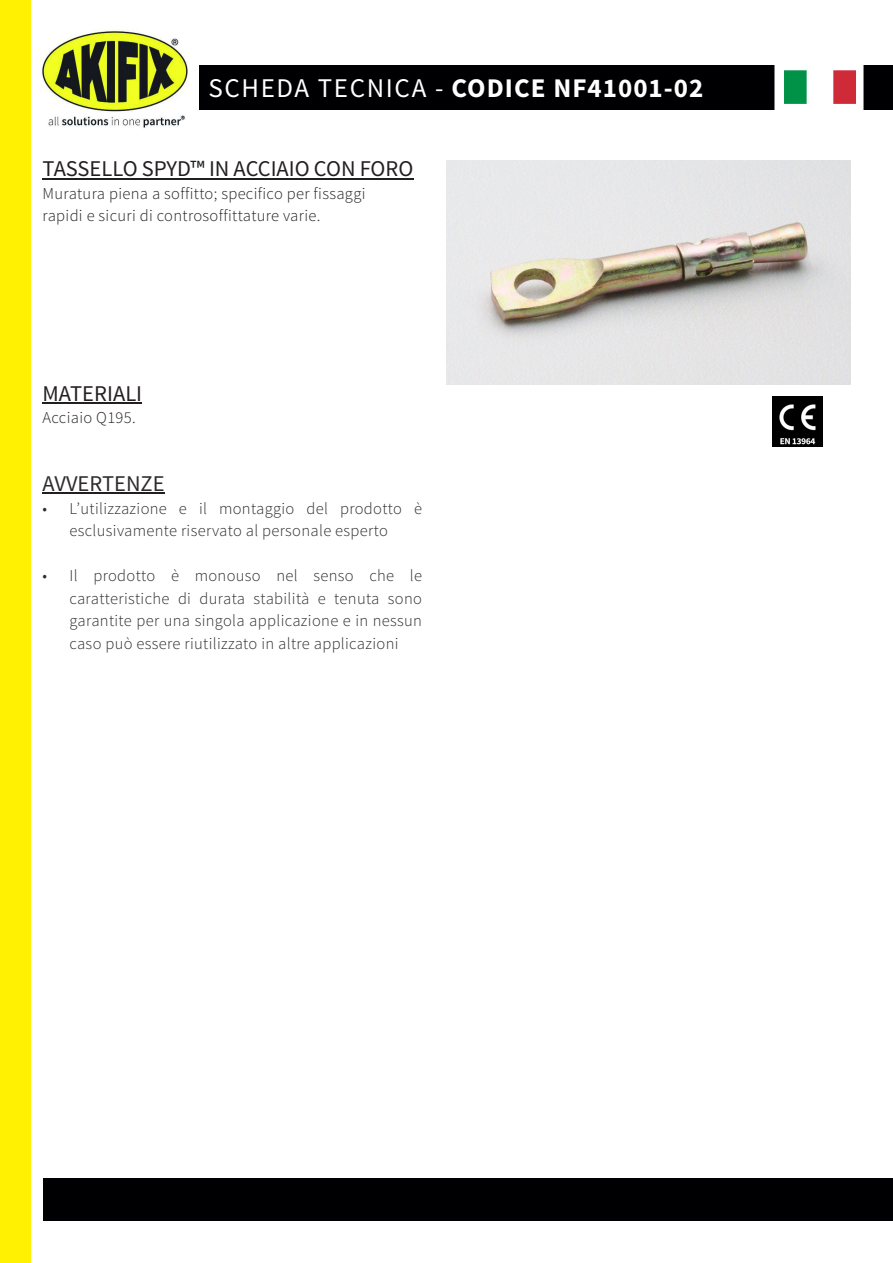
<style>
.page{position:relative;width:893px;height:1263px;background:#fff}
.page>*{position:absolute;margin:0;border:0;box-sizing:border-box;transform-origin:0 0}
.t1{font:700 27px "Source Sans Pro";letter-spacing:.04em;color:#fff}
.t2{font:22.5px "Source Sans Pro";color:#231f20}
.t3{font:22.5px "Source Sans Pro";color:#2e2b2c}
.t4{font:300 16.5px/22.5px "Source Sans Pro";letter-spacing:.02em;color:#2e2b2c;text-align:center}
.t5{font:300 16.5px/22.5px "Source Sans Pro";letter-spacing:.02em;color:#231f20}
.s1{font-weight:400}
</style>
<div class="page">
<div style="left:200px;top:65px;width:693px;height:45px;background:#000002"></div>
<img style="left:446px;top:160px;width:404px;height:225px">
<div style="left:0;top:0;width:31px;height:1263px;background:#fff101"></div>
<div style="left:774px;top:65px;width:87px;height:48px;border:8px solid #fff"></div>
<hr style="left:43px;top:178px;width:371px;height:1px;background:#231f20">
<hr style="left:43px;top:402px;width:99px;height:1px;background:#231f20">
<hr style="left:43px;top:493px;width:122px;height:1px;background:#231f20">
<div style="left:43px;top:1178px;width:850px;height:43px;background:#000002"></div>
<img style="left:773px;top:397px;width:50px;height:50px">
<img style="left:785px;top:72px;width:69px;height:30px">
<div style="left:776px;top:63px;width:87px;height:48px;border:8px solid #fff"></div>
<img style="left:41px;top:29px;width:148px;height:99px">
<h1 class="t1" style="left:208px;top:76px;width:497px"><span class="s1">SCHEDA TECNICA -</span> CODICE NF41001-02</h1>
<h2 class="t2" style="left:43px;top:159px;width:372px">TASSELLO SPYD™ IN ACCIAIO CON FORO</h2>
<p class="t5" style="left:43px;top:183px;width:324px">Muratura piena a soffitto; specifico per fissaggi rapidi e sicuri di controsoffittature varie.</p>
<h2 class="t2" style="left:43px;top:384px;width:101px">MATERIALI</h2>
<p class="t5" style="left:43px;top:408px;width:95px">Acciaio Q195.</p>
<h2 class="t3" style="left:43px;top:474px;width:124px">AVVERTENZE</h2>
<p class="t4" style="left:43px;top:498px;width:381px">• L’utilizzazione e il montaggio del prodotto è esclusivamente riservato al personale esperto</p>
<p class="t4" style="left:70px;top:566px;width:354px;text-align:justify;text-indent:-27px">• Il prodotto è monouso nel senso che le caratteristiche di durata stabilità e tenuta sono garantite per una singola applicazione e in nessun caso può essere riutilizzato in altre applicazioni</p>
</div>
